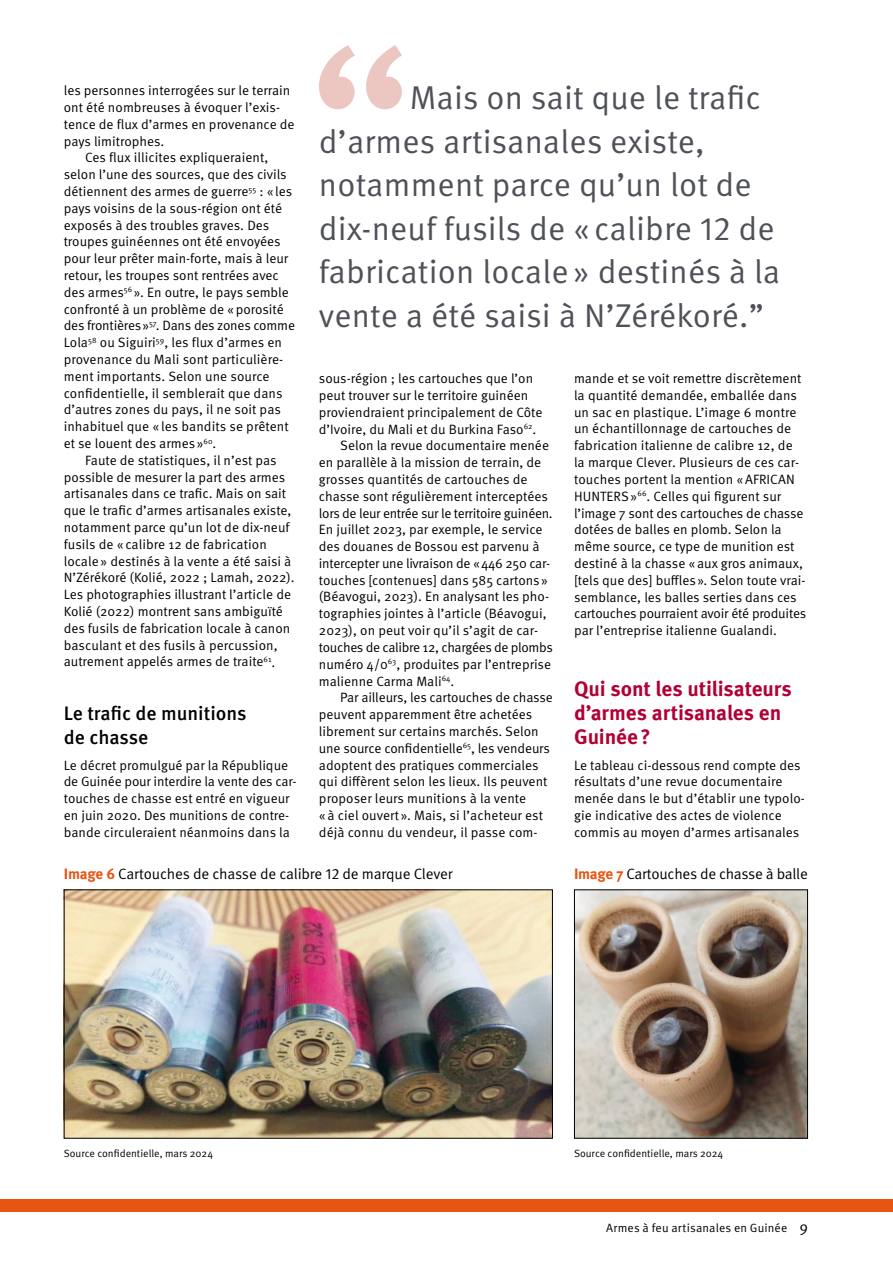
<style>
.page{position:relative;width:893px;height:1263px;background:#fff}
.page>*{position:absolute;margin:0;border:0;box-sizing:border-box;transform-origin:0 0}
.t1{font:33px/43.5px "Meta Pro Norm";letter-spacing:.005em;color:#4f5159}
.t2{font:700 21px/24px "Meta Pro";letter-spacing:-.01em;color:#b10035}
.t3{font:500 19.5px/24px "Meta Pro";color:#000}
.t4{font:15px "Meta Pro Norm";letter-spacing:-.015em;color:#000}
.t5{font:13.5px/16.8px "Meta Pro Norm";color:#000}
.t6{font:13.5px "Meta Pro Norm";letter-spacing:-.025em;color:#000}
.t7{font:13.5px "Meta Pro Norm";letter-spacing:-.02em;color:#000}
.t8{font:13.5px "Meta Pro Norm";letter-spacing:-.03em;color:#000}
.t9{font:12px "Meta Pro Norm";letter-spacing:.015em;color:#000}
.t10{font:10.5px "Meta Pro Norm";color:#000}
.s1{font-family:"Meta Pro";font-weight:700;color:#e85412}
.s2{font-size:15px}
</style>
<div class="page">
<div style="left:0;top:1199px;width:893px;height:13px;background:#e85412"></div>
<img style="left:66px;top:891px;width:485px;height:245px">
<img style="left:576px;top:891px;width:230px;height:245px">
<div style="left:574px;top:889px;width:234px;height:249px;border:1px solid #000"></div>
<svg style="left:319px;top:45px;width:83px;height:64px"></svg>
<p class="t5" style="left:64px;top:81px;width:228px">les personnes interrogées sur le terrain</p>
<p class="t5" style="left:64px;top:98px;width:218px">ont été nombreuses à évoquer l’exis-</p>
<p class="t5" style="left:64px;top:115px;width:232px">tence de flux d’armes en provenance de</p>
<p class="t5" style="left:64px;top:132px;width:102px">pays limitrophes.</p>
<p class="t5" style="left:85px;top:148px;width:185px">Ces flux illicites expliqueraient,</p>
<p class="t5" style="left:64px;top:165px;width:224px">selon l’une des sources, que des civils</p>
<p class="t5" style="left:64px;top:182px;width:230px">détiennent des armes de guerre<sup>55</sup> : «les</p>
<p class="t5" style="left:64px;top:199px;width:220px">pays voisins de la sous-région ont été</p>
<p class="t5" style="left:64px;top:216px;width:207px">exposés à des troubles graves. Des</p>
<p class="t5" style="left:64px;top:232px;width:218px">troupes guinéennes ont été envoyées</p>
<p class="t5" style="left:64px;top:249px;width:226px">pour leur prêter main-forte, mais à leur</p>
<p class="t5" style="left:64px;top:266px;width:217px">retour, les troupes sont rentrées avec</p>
<p class="t5" style="left:64px;top:283px;width:226px">des armes<sup>56</sup> ». En outre, le pays semble</p>
<p class="t5" style="left:64px;top:300px;width:221px">confronté à un problème de «porosité</p>
<p class="t5" style="left:64px;top:316px;width:233px">des frontières»<sup>57</sup>. Dans des zones comme</p>
<p class="t5" style="left:64px;top:333px;width:220px">Lola<sup>58</sup> ou Siguiri<sup>59</sup>, les flux d’armes en</p>
<p class="t5" style="left:64px;top:350px;width:221px">provenance du Mali sont particulière-</p>
<p class="t5" style="left:64px;top:367px;width:207px">ment importants. Selon une source</p>
<p class="t5" style="left:64px;top:384px;width:220px">confidentielle, il semblerait que dans</p>
<p class="t5" style="left:64px;top:400px;width:219px">d’autres zones du pays, il ne soit pas</p>
<p class="t5" style="left:64px;top:417px;width:227px">inhabituel que « les bandits se prêtent</p>
<p class="t5" style="left:64px;top:434px;width:154px">et se louent des armes»<sup>60</sup>.</p>
<p class="t5" style="left:85px;top:451px;width:193px">Faute de statistiques, il n’est pas</p>
<p class="t5" style="left:64px;top:468px;width:223px">possible de mesurer la part des armes</p>
<p class="t5" style="left:64px;top:484px;width:224px">artisanales dans ce trafic. Mais on sait</p>
<p class="t5" style="left:64px;top:501px;width:229px">que le trafic d’armes artisanales existe,</p>
<p class="t5" style="left:64px;top:518px;width:227px">notamment parce qu’un lot de dix-neuf</p>
<p class="t5" style="left:64px;top:535px;width:205px">fusils de « calibre 12 de fabrication</p>
<p class="t5" style="left:64px;top:552px;width:229px">locale» destinés à la vente a été saisi à</p>
<p class="t5" style="left:64px;top:568px;width:232px">N’Zérékoré (Kolié, 2022 ; Lamah, 2022).</p>
<p class="t5" style="left:64px;top:585px;width:229px">Les photographies illustrant l’article de</p>
<p class="t5" style="left:64px;top:602px;width:221px">Kolié (2022) montrent sans ambiguïté</p>
<p class="t5" style="left:64px;top:619px;width:228px">des fusils de fabrication locale à canon</p>
<p class="t5" style="left:64px;top:636px;width:215px">basculant et des fusils à percussion,</p>
<p class="t5" style="left:64px;top:652px;width:213px">autrement appelés armes de traite<sup>61</sup>.</p>
<h3 class="t3" style="left:64px;top:700px;width:184px">Le trafic de munitions de chasse</h3>
<p class="t5" style="left:64px;top:756px;width:234px">Le décret promulgué par la République de Guinée pour interdire la vente des car&shy;touches de chasse est entré en vigueur en juin 2020. Des munitions de contre&shy;bande circuleraient néanmoins dans la</p>
<p class="t4" style="left:64px;top:862px;width:390px"><span class="s1">Image 6</span> Cartouches de chasse de calibre 12 de marque Clever</p>
<p class="t4" style="left:574px;top:862px;width:235px"><span class="s1">Image 7</span> Cartouches de chasse à balle</p>
<h1 class="t1" style="left:319px;top:74px;width:463px;text-indent:91px">Mais on sait que le trafic d’armes artisanales existe, notamment parce qu’un lot de dix-neuf fusils de « calibre 12 de fabrication locale » destinés à la vente a été saisi à N’Zérékoré.”</h1>
<p class="t5" style="left:574px;top:369px;width:234px">mande et se voit remettre discrètement la quantité demandée, emballée dans un sac en plastique. L’image 6 montre un échantillonnage de cartouches de fabrication italienne de calibre 12, de la marque Clever. Plusieurs de ces car&shy;touches portent la mention «AFRICAN HUNTERS»<sup>66</sup>. Celles qui figurent sur l’image 7 sont des cartouches de chasse dotées de balles en plomb. Selon la même source, ce type de munition est destiné à la chasse «aux gros animaux, [tels que des] buffles». Selon toute vrai&shy;semblance, les balles serties dans ces cartouches pourraient avoir été produites par l’entreprise italienne Gualandi.</p>
<p class="t5" style="left:319px;top:369px;width:216px">sous-région ; les cartouches que l’on</p>
<p class="t5" style="left:319px;top:386px;width:211px">peut trouver sur le territoire guinéen</p>
<p class="t5" style="left:319px;top:403px;width:225px">proviendraient principalement de Côte</p>
<p class="t5" style="left:319px;top:420px;width:219px">d’Ivoire, du Mali et du Burkina Faso<sup>62</sup>.</p>
<p class="t5" style="left:340px;top:436px;width:210px">Selon la revue documentaire menée</p>
<p class="t5" style="left:319px;top:453px;width:224px">en parallèle à la mission de terrain, de</p>
<p class="t5" style="left:319px;top:470px;width:210px">grosses quantités de cartouches de</p>
<p class="t5" style="left:319px;top:487px;width:231px">chasse sont régulièrement interceptées</p>
<p class="t6" style="left:319px;top:503px;width:235px">lors de leur entrée sur le territoire guinéen.</p>
<p class="t5" style="left:319px;top:520px;width:225px">En juillet 2023, par exemple, le service</p>
<p class="t5" style="left:319px;top:537px;width:222px">des douanes de Bossou est parvenu à</p>
<p class="t7" style="left:319px;top:553px;width:233px">intercepter une livraison de «446 250 car-</p>
<p class="t5" style="left:319px;top:571px;width:231px">touches [contenues] dans 585 cartons»</p>
<p class="t5" style="left:319px;top:587px;width:232px">(Béavogui, 2023). En analysant les pho-</p>
<p class="t5" style="left:319px;top:604px;width:229px">tographies jointes à l’article (Béavogui,</p>
<p class="t5" style="left:319px;top:621px;width:221px">2023), on peut voir qu’il s’agit de car-</p>
<p class="t8" style="left:319px;top:637px;width:235px">touches de calibre 12, chargées de plombs</p>
<p class="t5" style="left:319px;top:655px;width:234px">numéro 4/0<sup>63</sup>, produites par l’entreprise</p>
<p class="t5" style="left:319px;top:672px;width:137px">malienne Carma Mali<sup>64</sup>.</p>
<p class="t5" style="left:340px;top:688px;width:214px">Par ailleurs, les cartouches de chasse</p>
<p class="t5" style="left:319px;top:705px;width:215px">peuvent apparemment être achetées</p>
<p class="t5" style="left:319px;top:722px;width:221px">librement sur certains marchés. Selon</p>
<p class="t5" style="left:319px;top:739px;width:232px">une source confidentielle<sup>65</sup>, les vendeurs</p>
<p class="t5" style="left:319px;top:756px;width:221px">adoptent des pratiques commerciales</p>
<p class="t5" style="left:319px;top:772px;width:230px">qui diffèrent selon les lieux. Ils peuvent</p>
<p class="t5" style="left:319px;top:789px;width:209px">proposer leurs munitions à la vente</p>
<p class="t5" style="left:319px;top:806px;width:226px">« à ciel ouvert». Mais, si l’acheteur est</p>
<p class="t5" style="left:319px;top:823px;width:220px">déjà connu du vendeur, il passe com-</p>
<h2 class="t2" style="left:574px;top:676px;width:219px">Qui sont les utilisateurs d’armes artisanales en<br>Guinée?</h2>
<p class="t5" style="left:574px;top:756px;width:232px">Le tableau ci-dessous rend compte des résultats d’une revue documentaire menée dans le but d’établir une typolo&shy;gie indicative des actes de violence commis au moyen d’armes artisanales</p>
<p class="t10" style="left:64px;top:1145px;width:151px">Source confidentielle, mars 2024</p>
<p class="t10" style="left:574px;top:1145px;width:151px">Source confidentielle, mars 2024</p>
<p class="t9" style="left:606px;top:1218px;width:203px">Armes à feu artisanales en Guinée <span class="s2">9</span></p>
</div>
